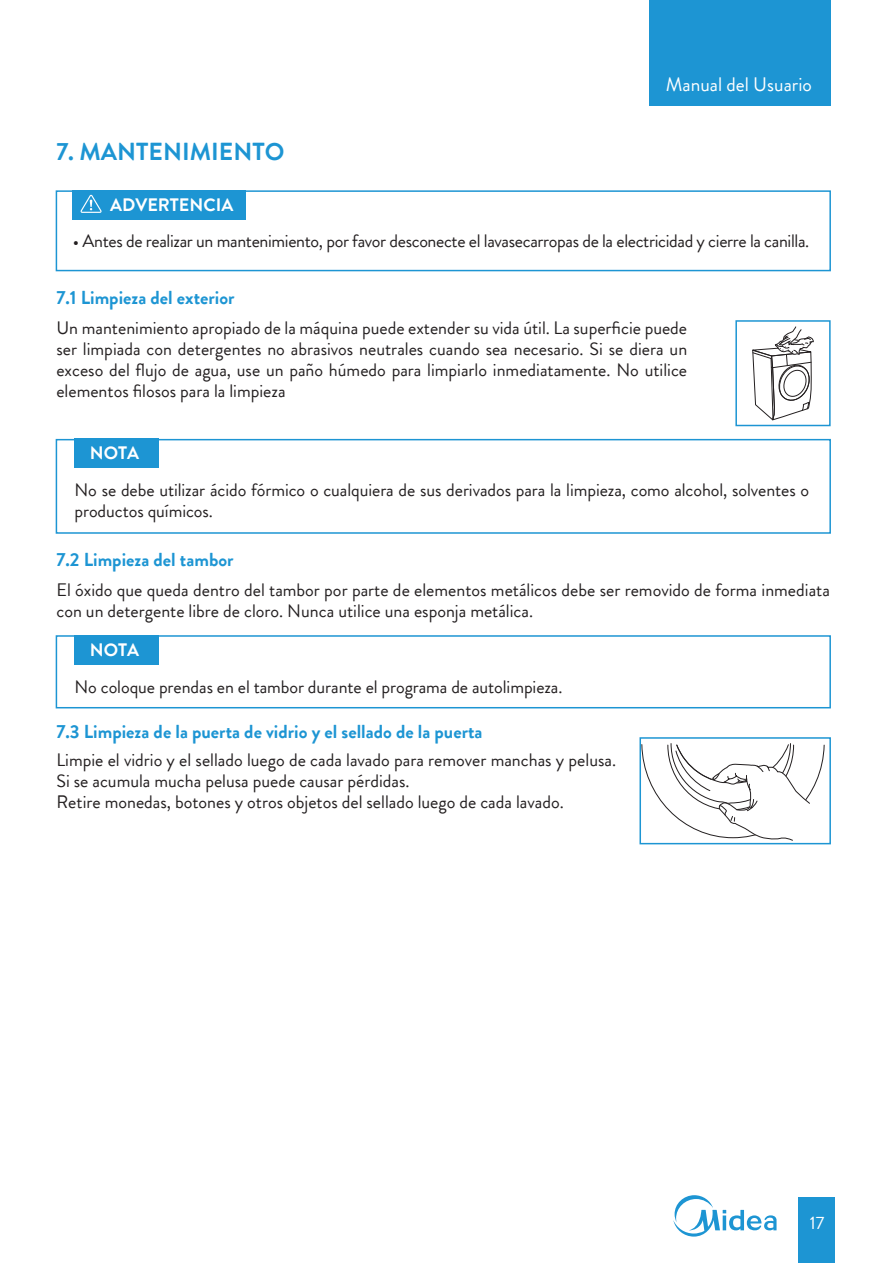
<style>
.page{position:relative;width:893px;height:1263px;background:#fff}
.page>*{position:absolute;margin:0;border:0;box-sizing:border-box;transform-origin:0 0}
.t1{font:700 24.6px "Brandon Grotesque";color:#1d95d3}
.t2{font:19.5px "Brandon Grotesque";color:#fff}
.t3{font:700 18.75px "Brandon Grotesque";color:#1d95d3}
.t4{font:18px/21px "Brandon Grotesque";color:#231f20}
.t5{font:18px "Brandon Grotesque";letter-spacing:-.02em;color:#231f20}
.t6{font:700 18px "Brandon Grotesque";color:#fff}
.t7{font:18px "Brandon Grotesque";color:#fff}
</style>
<div class="page">
<div style="left:649px;top:0;width:182px;height:105px;background:#1d95d3"></div>
<div style="left:798px;top:1197px;width:37px;height:66px;background:#1d95d3"></div>
<svg style="left:673px;top:1195px;width:104px;height:41px"></svg>
<div style="left:56px;top:439px;width:775px;height:95px;border:2px solid #1d95d3"></div>
<div style="left:74px;top:439px;width:85px;height:29px;background:#1d95d3"></div>
<div style="left:56px;top:635px;width:775px;height:73px;border:2px solid #1d95d3"></div>
<div style="left:74px;top:635px;width:85px;height:29px;background:#1d95d3"></div>
<div style="left:72px;top:190px;width:174px;height:29px;background:#1d95d3"></div>
<div style="left:56px;top:190px;width:775px;height:81px;border:2px solid #1d95d3"></div>
<svg style="left:81px;top:195px;width:21px;height:18px"></svg>
<svg style="left:752px;top:326px;width:62px;height:95px"></svg>
<div style="left:735px;top:320px;width:96px;height:106px;border:2px solid #1d95d3"></div>
<svg style="left:642px;top:743px;width:183px;height:98px"></svg>
<div style="left:639px;top:737px;width:192px;height:107px;border:2px solid #1d95d3"></div>
<h1 class="t1" style="left:56px;top:134px;width:229px">7. MANTENIMIENTO</h1>
<p class="t6" style="left:110px;top:192px;width:125px">ADVERTENCIA</p>
<p class="t2" style="left:666px;top:71px;width:148px">Manual del Usuario</p>
<p class="t5" style="left:73px;top:229px;width:738px">• Antes de realizar un mantenimiento, por favor desconecte el lavasecarropas de la electricidad y cierre la canilla.</p>
<p class="t3" style="left:56px;top:284px;width:180px">7.1 Limpieza del exterior</p>
<p class="t4" style="left:56px;top:317px;width:632px;text-align:justify">Un mantenimiento apropiado de la máquina puede extender su vida útil. La superficie puede ser limpiada con detergentes no abrasivos neutrales cuando sea necesario. Si se diera un exceso del flujo de agua, use un paño húmedo para limpiarlo inmediatamente. No utilice elementos filosos para la limpieza</p>
<p class="t6" style="left:90px;top:440px;width:51px">NOTA</p>
<p class="t4" style="left:74px;top:480px;width:736px">No se debe utilizar ácido fórmico o cualquiera de sus derivados para la limpieza, como alcohol, solventes o productos químicos.</p>
<p class="t3" style="left:56px;top:547px;width:179px">7.2 Limpieza del tambor</p>
<p class="t4" style="left:56px;top:580px;width:775px">El óxido que queda dentro del tambor por parte de elementos metálicos debe ser removido de forma inmediata con un detergente libre de cloro. Nunca utilice una esponja metálica.</p>
<p class="t6" style="left:90px;top:637px;width:51px">NOTA</p>
<p class="t4" style="left:74px;top:676px;width:490px">No coloque prendas en el tambor durante el programa de autolimpieza.</p>
<p class="t3" style="left:56px;top:719px;width:428px">7.3 Limpieza de la puerta de vidrio y el sellado de la puerta</p>
<p class="t4" style="left:56px;top:749px;width:561px">Limpie el vidrio y el sellado luego de cada lavado para remover manchas y pelusa.<br>Si se acumula mucha pelusa puede causar pérdidas.<br>Retire monedas, botones y otros objetos del sellado luego de cada lavado.</p>
<p class="t7" style="left:810px;top:1210px;width:16px">17</p>
</div>
